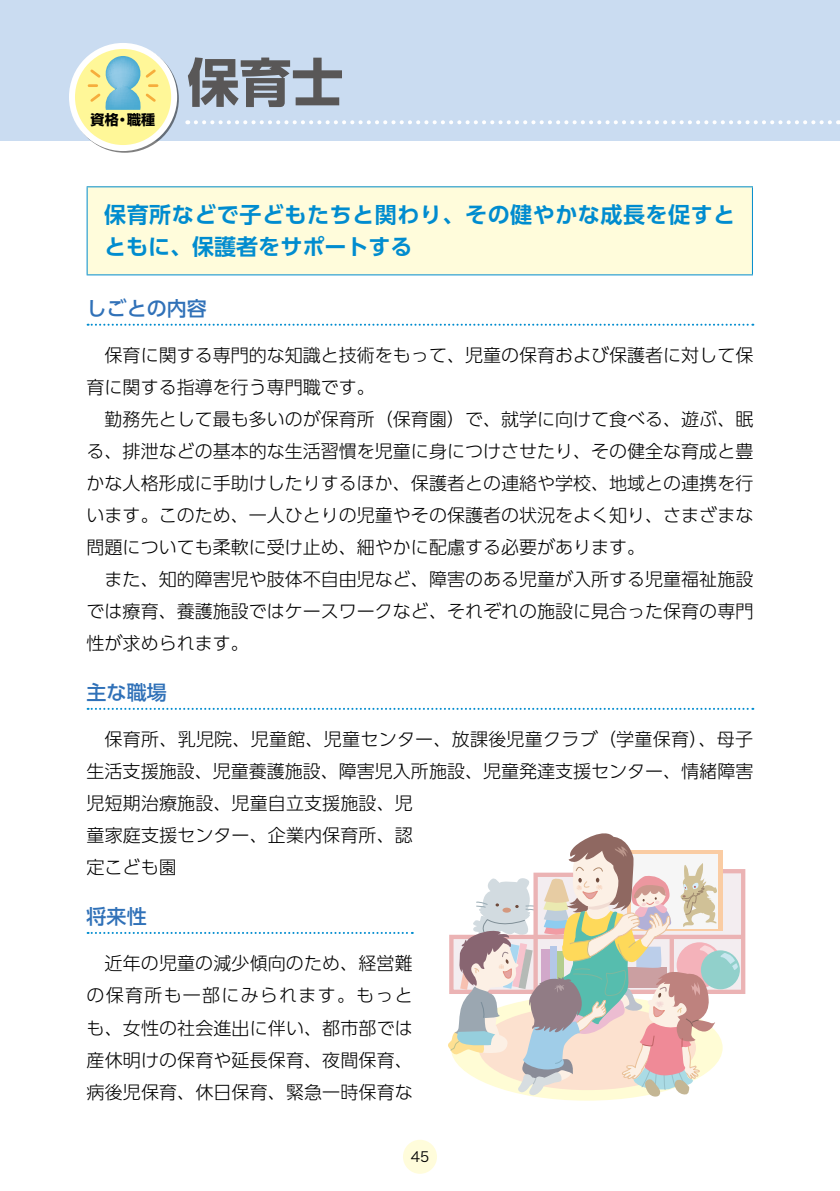
<style>
.page{position:relative;width:840px;height:1191px;background:#fff}
.page>*{position:absolute;margin:0;border:0;box-sizing:border-box;transform-origin:0 0}
.t1{font:700 52px "UD Shin Go Pro";color:#595757}
.t2{font:700 22px/32px "UD Shin Go Pro De";letter-spacing:.025em;color:#008ccf}
.t3{font:500 20px "UD Shin Go Pro";color:#3071b8}
.t4{font:300 18px/32px "UD Shin Go Pro";color:#000;text-align:justify}
.t5{font:700 14px "Shin Go Pro";color:#000}
.t6{font:14px "Hira Kaku Pro N W3";color:#000}
</style>
<div class="page">
<div style="left:403px;top:1139px;width:34px;height:34px;background:#fffcdb;border-radius:50%"></div>
<div style="left:0;top:0;width:839px;height:140px;background:#cadcf1"></div>
<svg style="left:187px;top:120px;width:642px;height:4px"></svg>
<div style="left:72px;top:46px;width:102px;height:102px;background:#fff798;border-radius:50%"></div>
<div style="left:69px;top:43px;width:108px;height:108px;border:6px solid #fff;border-radius:50%"></div>
<svg style="left:88px;top:56px;width:70px;height:54px"></svg>
<svg style="left:88px;top:324px;width:665px;height:2px"></svg>
<svg style="left:88px;top:708px;width:665px;height:2px"></svg>
<svg style="left:88px;top:932px;width:324px;height:2px"></svg>
<div style="left:87px;top:187px;width:665px;height:88px;background:#fffcdb"></div>
<hr style="left:87px;top:186px;width:665px;height:1px;background:#008ccf">
<hr style="left:87px;top:187px;width:1px;height:87px;background:#008ccf">
<hr style="left:751px;top:187px;width:1px;height:87px;background:#008ccf">
<hr style="left:87px;top:274px;width:665px;height:1px;background:#008ccf">
<svg style="left:448px;top:833px;width:298px;height:263px"></svg>
<p class="t5" style="left:91px;top:109px;width:66px">資格・職種</p>
<h1 class="t1" style="left:187px;top:40px;width:157px">保育士</h1>
<p class="t2" style="left:104px;top:198px;width:632px">保育所などで子どもたちと関わり、その健やかな成長を促すとともに、保護者をサポートする</p>
<p class="t3" style="left:87px;top:292px;width:121px">しごとの内容</p>
<p class="t4" style="left:87px;top:339px;width:667px;text-indent:18px">保育に関する専門的な知識と技術をもって、児童の保育および保護者に対して保育に関する指導を行う専門職です。</p>
<p class="t4" style="left:87px;top:403px;width:667px;text-indent:18px">勤務先として最も多いのが保育所（保育園）で、就学に向けて食べる、遊ぶ、眠る、排泄などの基本的な生活習慣を児童に身につけさせたり、その健全な育成と豊かな人格形成に手助けしたりするほか、保護者との連絡や学校、地域との連携を行います。このため、一人ひとりの児童やその保護者の状況をよく知り、さまざまな問題についても柔軟に受け止め、細やかに配慮する必要があります。</p>
<p class="t4" style="left:87px;top:563px;width:667px;text-indent:18px">また、知的障害児や肢体不自由児など、障害のある児童が入所する児童福祉施設では療育、養護施設ではケースワークなど、それぞれの施設に見合った保育の専門性が求められます。</p>
<p class="t3" style="left:87px;top:676px;width:81px">主な職場</p>
<p class="t4" style="left:87px;top:723px;width:667px;text-align:left;text-indent:18px">保育所、乳児院、児童館、児童センター、放課後児童クラブ（学童保育）、母子生活支援施設、児童養護施設、障害児入所施設、児童発達支援センター、情緒障害児短期治療施設、児童自立支援施設、児<br>童家庭支援センター、企業内保育所、認<br>定こども園</p>
<p class="t3" style="left:87px;top:900px;width:62px">将来性</p>
<p class="t4" style="left:87px;top:947px;width:327px;text-indent:18px">近年の児童の減少傾向のため、経営難の保育所も一部にみられます。もっとも、女性の社会進出に伴い、都市部では産休明けの保育や延長保育、夜間保育、病後児保育、休日保育、緊急一時保育な</p>
<p class="t6" style="left:410px;top:1144px;width:20px">45</p>
</div>
